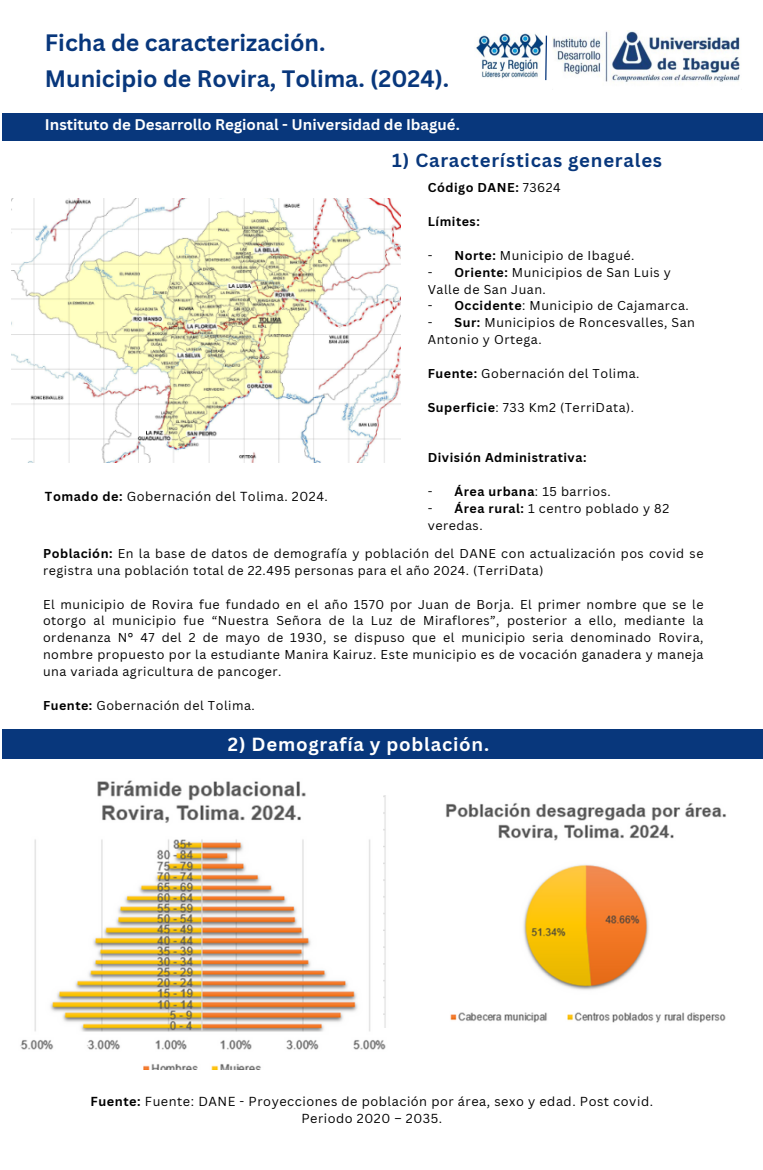
<style>
.page{position:relative;width:763px;height:1170px;background:#fff}
.page>*{position:absolute;margin:0;border:0;box-sizing:border-box;transform-origin:0 0}
.t1{font:700 23.12px/36.4px "Canva Sans";color:#08377c}
.t2{font:700 18.5px "Canva Sans";letter-spacing:.04em;color:#08377c}
.t3{font:700 18.5px "Canva Sans";letter-spacing:.045em;color:#fff}
.t4{font:700 15px "Canva Sans";color:#fff}
.t5{font:12.75px/17.4px "Canva Sans";letter-spacing:.04em;color:#000;text-align:center}
.t6{font:12.5px/16.9px "Canva Sans";letter-spacing:.04em;color:#000}
.t7{font:700 12.5px "Canva Sans";letter-spacing:.04em;color:#000}
.s1{font-weight:700}
.s2{font-weight:400}
</style>
<div class="page">
<div style="left:2px;top:113px;width:760px;height:28px;background:#08377c"></div>
<div style="left:2px;top:729px;width:760px;height:29px;background:#08377c"></div>
<img style="left:11px;top:198px;width:389px;height:264px">
<img style="left:20px;top:780px;width:366px;height:289px">
<img style="left:383px;top:795px;width:343px;height:232px">
<img style="left:552px;top:31px;width:188px;height:52px">
<img style="left:476px;top:33px;width:68px;height:46px">
<svg style="left:545px;top:35px;width:2px;height:46px"></svg>
<h3 class="t1" style="left:45px;top:24px;width:405px">Ficha de caracterización.<br>Municipio de Rovira, Tolima. (2024).</h3>
<h2 class="t4" style="left:45px;top:114px;width:416px">Instituto de Desarrollo Regional - Universidad de Ibagué.</h2>
<p class="t5" style="left:45px;top:487px;width:284px"><span class="s1">Tomado de:</span> Gobernación del Tolima. 2024.</p>
<p class="t2" style="left:392px;top:147px;width:271px">1) Características generales</p>
<p class="t7" style="left:427px;top:179px;width:134px">Código DANE: <span class="s2">73624</span></p>
<p class="t7" style="left:427px;top:212px;width:53px">Límites:</p>
<p class="t6" style="left:427px;top:246px;width:6px">-</p>
<h4 class="t6" style="left:454px;top:246px;width:181px"><span class="s1">Norte:</span> Municipio de Ibagué.</h4>
<h4 class="t6" style="left:427px;top:263px;width:6px">-</h4>
<p class="t6" style="left:427px;top:263px;width:244px;text-indent:27px"><span class="s1">Oriente:</span> Municipios de San Luis y<br>Valle de San Juan.<br>-</p>
<p class="t6" style="left:454px;top:297px;width:236px"><span class="s1">Occidente</span>: Municipio de Cajamarca.</p>
<p class="t6" style="left:427px;top:314px;width:268px;text-indent:27px"><span class="s1">Sur:</span> Municipios de Roncesvalles, San<br>Antonio y Ortega.</p>
<p class="t6" style="left:427px;top:364px;width:213px"><span class="s1">Fuente:</span> Gobernación del Tolima.</p>
<p class="t6" style="left:427px;top:398px;width:208px"><span class="s1">Superficie</span>: 733 Km2 (TerriData).</p>
<p class="t7" style="left:427px;top:449px;width:160px">División Administrativa:</p>
<p class="t6" style="left:427px;top:483px;width:184px">- <span class="s1">Área urbana</span>: 15 barrios.</p>
<p class="t6" style="left:427px;top:499px;width:6px">-</p>
<p class="t6" style="left:427px;top:314px;width:6px">-</p>
<h2 class="t6" style="left:427px;top:499px;width:243px;text-indent:27px"><span class="s1">Área rural:</span> 1 centro poblado y 82 veredas.</h2>
<h4 class="t6" style="left:43px;top:544px;width:661px"><span class="s1">Población:</span> En la base de datos de demografía y población del DANE con actualización pos covid se registra una población total de 22.495 personas para el año 2024. (TerriData)</h4>
<p class="t6" style="left:43px;top:595px;width:661px;text-align:justify">El municipio de Rovira fue fundado en el año 1570 por Juan de Borja. El primer nombre que se le otorgo al municipio fue “Nuestra Señora de la Luz de Miraflores”, posterior a ello, mediante la ordenanza N° 47 del 2 de mayo de 1930, se dispuso que el municipio seria denominado Rovira, nombre propuesto por la estudiante Manira Kairuz. Este municipio es de vocación ganadera y maneja una variada agricultura de pancoger.</p>
<p class="t6" style="left:43px;top:696px;width:213px"><span class="s1">Fuente:</span> Gobernación del Tolima.</p>
<p class="t3" style="left:228px;top:730px;width:262px">2) Demografía y población.</p>
<p class="t5" style="left:90px;top:1092px;width:563px"><span class="s1">Fuente:</span> Fuente: DANE - Proyecciones de población por área, sexo y edad. Post covid.<br>Periodo 2020 – 2035.</p>
</div>
